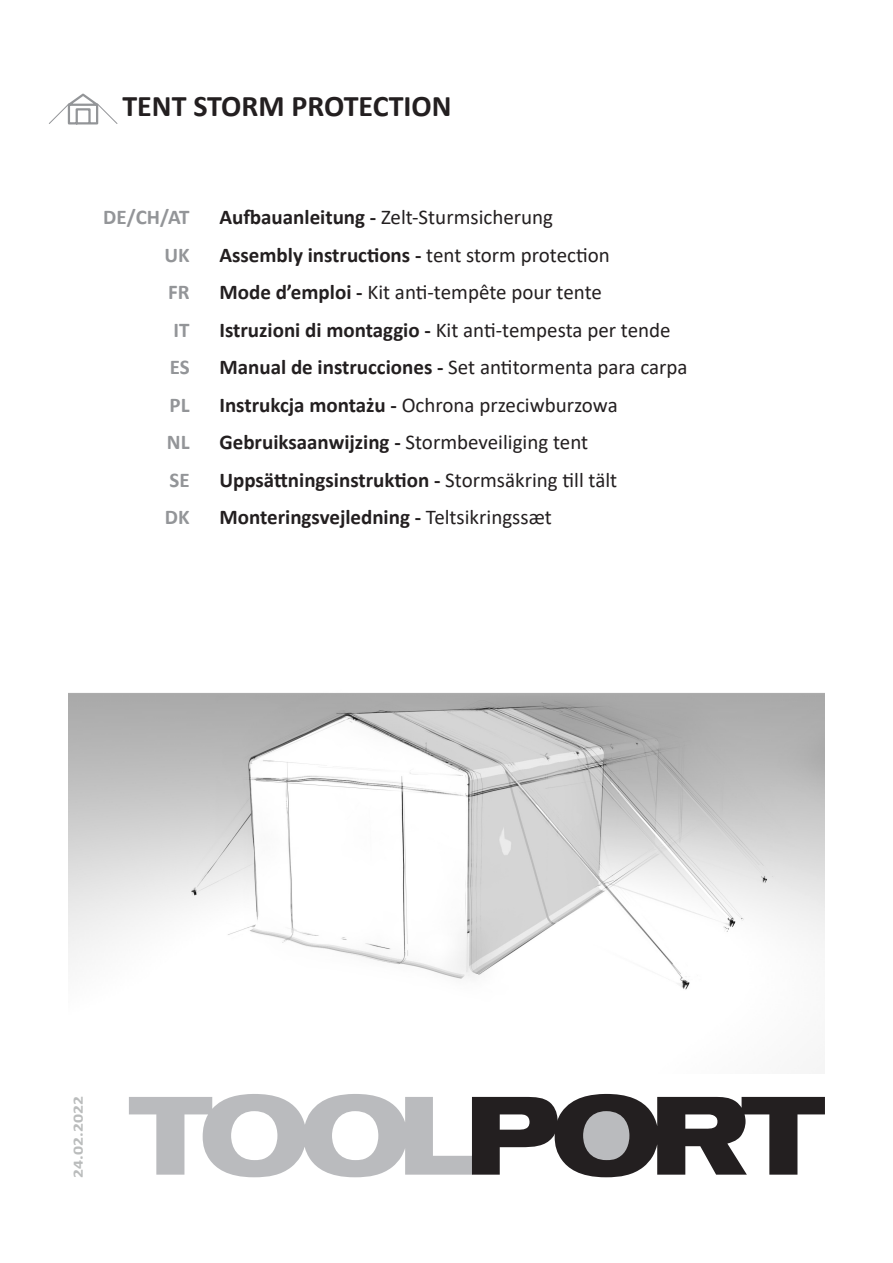
<style>
.page{position:relative;width:893px;height:1263px;background:#fff}
.page>*{position:absolute;margin:0;border:0;box-sizing:border-box;transform-origin:0 0}
.t1{font:700 30px "Calibri";color:#231f20}
.t2{font:21px/37.5px "Calibri";color:#231f20}
.t3{font:700 21px/37.5px "Calibri";color:#939598;text-align:right}
.t4{font:700 14.25px "Calibri";color:#babcbc;scale:1.25 1}
.s1{font-weight:700}
</style>
<div class="page">
<svg style="left:129px;top:1094px;width:696px;height:83px"></svg>
<svg style="left:49px;top:93px;width:69px;height:32px"></svg>
<img style="left:68px;top:693px;width:757px;height:297px">
<h1 class="t1" style="left:122px;top:85px;width:331px">TENT STORM PROTECTION</h1>
<p class="t3" style="left:103px;top:198px;width:88px">DE/CH/AT<br>UK<br>FR<br>IT<br>ES<br>PL<br>NL<br>SE<br>DK</p>
<p class="t2" style="left:219px;top:198px;width:470px"><span class="s1">Aufbauanleitung -</span> Zelt-Sturmsicherung<br><span class="s1">Assembly instructions -</span> tent storm protection<br><span class="s1">Mode d’emploi -</span> Kit anti-tempête pour tente <span class="s1">Istruzioni di montaggio -</span> Kit anti-tempesta per tende <span class="s1">Manual de instrucciones -</span> Set antitormenta para carpa <span class="s1">Instrukcja montażu -</span> Ochrona przeciwburzowa <span class="s1">Gebruiksaanwijzing -</span> Stormbeveiliging tent <span class="s1">Uppsättningsinstruktion -</span> Stormsäkring till tält <span class="s1">Monteringsvejledning -</span> Teltsikringssæt</p>
<p class="t4" style="left:68px;top:1178px;width:67px;rotate:-90deg">24.02.2022</p>
</div>
